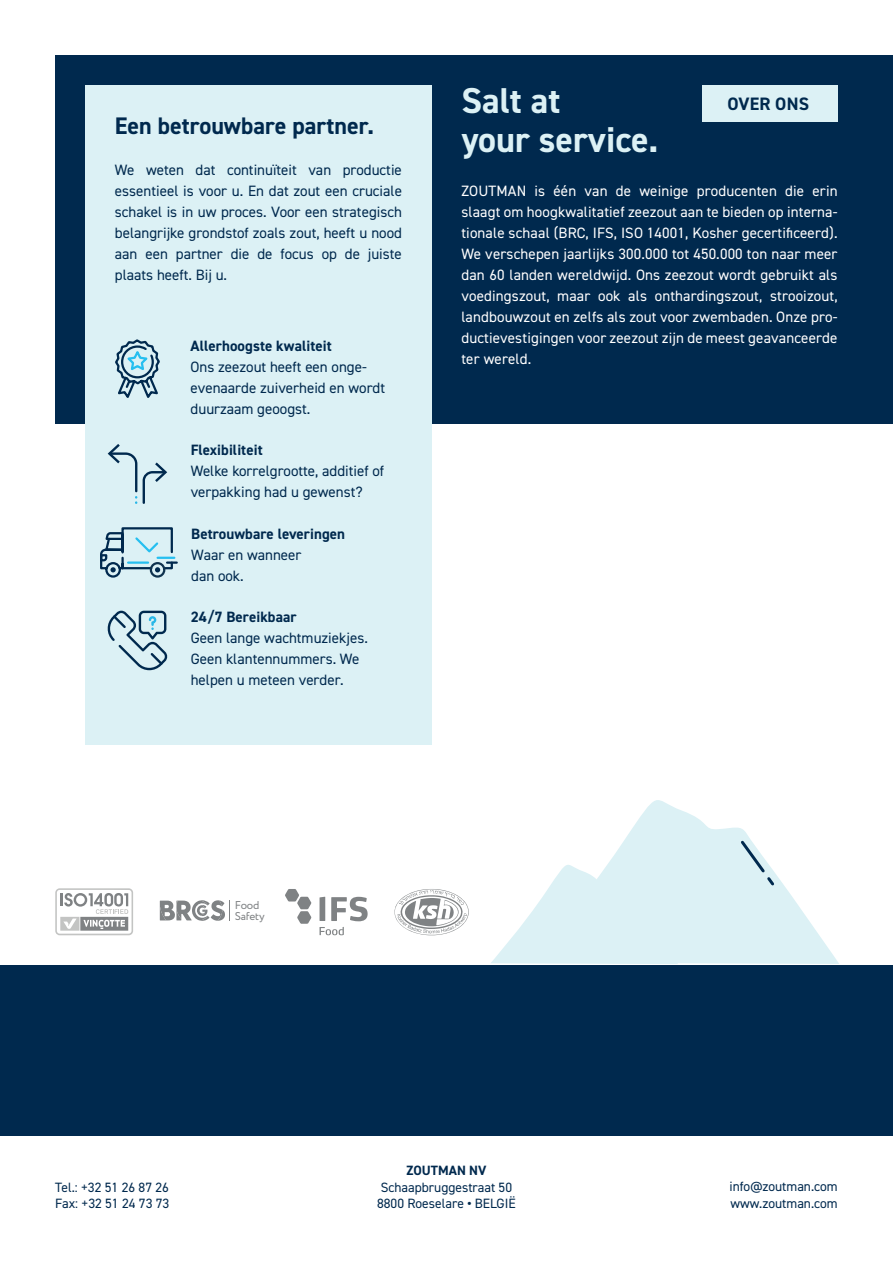
<style>
.page{position:relative;width:893px;height:1263px;background:#fff}
.page>*{position:absolute;margin:0;border:0;box-sizing:border-box;transform-origin:0 0}
.t1{font:700 36px "DIN2014";color:#dcf1f5}
.t2{font:700 24px "DIN2014";color:#00294e}
.t3{font:700 18px "DIN2014";letter-spacing:.01em;color:#00294e}
.t4{font:15px/21px "DIN2014";letter-spacing:.01em;color:#fff;text-align:justify}
.t5{font:15px/21px "DIN2014";color:#00294e}
.t6{font:700 15px "DIN2014";letter-spacing:.005em;color:#00294e}
.t7{font:13.5px "DIN2014";color:#00294e}
.t8{font:700 13.5px "DIN2014";color:#00294e}
.t9{font:11.4px/11.4px "Circe";letter-spacing:-.015em;color:#7f8284}
.s1{font-weight:700}
</style>
<div class="page">
<div style="left:0;top:965px;width:893px;height:170px;background:#00294e"></div>
<div style="left:55px;top:55px;width:838px;height:369px;background:#00294e"></div>
<div style="left:702px;top:85px;width:136px;height:37px;background:#dcf1f5"></div>
<div style="left:85px;top:85px;width:347px;height:660px;background:#dcf1f5"></div>
<svg style="left:107px;top:611px;width:61px;height:59px"></svg>
<svg style="left:108px;top:444px;width:29px;height:60px"></svg>
<svg style="left:143px;top:462px;width:24px;height:42px"></svg>
<svg style="left:115px;top:339px;width:45px;height:59px"></svg>
<svg style="left:100px;top:527px;width:78px;height:51px"></svg>
<svg style="left:614px;top:800px;width:225px;height:164px;fill:#dcf1f5"></svg>
<svg style="left:738px;top:838px;width:39px;height:50px"></svg>
<svg style="left:491px;top:855px;width:187px;height:109px"></svg>
<svg style="left:55px;top:888px;width:78px;height:47px"></svg>
<svg style="left:160px;top:900px;width:70px;height:21px"></svg>
<svg style="left:320px;top:897px;width:48px;height:24px"></svg>
<svg style="left:285px;top:889px;width:27px;height:35px"></svg>
<svg style="left:320px;top:927px;width:24px;height:8px"></svg>
<svg style="left:394px;top:889px;width:75px;height:46px"></svg>
<p class="t2" style="left:115px;top:109px;width:261px">Een betrouwbare partner.</p>
<p class="t5" style="left:115px;top:159px;width:289px;text-align:justify">We weten dat continuïteit van productie essentieel is voor u. En dat zout een cruciale schakel is in uw proces. Voor een strategisch belangrijke grondstof zoals zout, heeft u nood aan een partner die de focus op de juiste plaats heeft. Bij u.</p>
<p class="t6" style="left:191px;top:336px;width:143px">Allerhoogste kwaliteit</p>
<p class="t5" style="left:191px;top:356px;width:196px">Ons zeezout heeft een onge&shy;ëvenaarde zuiverheid en wordt duurzaam geoogst.</p>
<p class="t6" style="left:191px;top:440px;width:73px">Flexibiliteit</p>
<p class="t5" style="left:191px;top:460px;width:195px">Welke korrelgrootte, additief of verpakking had u gewenst?</p>
<p class="t6" style="left:191px;top:524px;width:155px">Betrouwbare leveringen</p>
<p class="t5" style="left:191px;top:544px;width:112px">Waar en wanneer</p>
<p class="t5" style="left:191px;top:565px;width:54px">dan ook.</p>
<p class="t6" style="left:191px;top:607px;width:107px">24/7 Bereikbaar</p>
<p class="t5" style="left:191px;top:627px;width:179px">Geen lange wachtmuziekjes.<br>Geen klantennummers. We helpen u meteen verder.</p>
<p class="t1" style="left:461px;top:77px;width:100px">Salt at</p>
<p class="t1" style="left:461px;top:116px;width:198px">your service.</p>
<p class="t3" style="left:727px;top:92px;width:83px">OVER ONS</p>
<p class="t4" style="left:461px;top:180px;width:378px">ZOUTMAN is één van de weinige producenten die erin slaagt om hoogkwalitatief zeezout aan te bieden op interna&shy;tionale schaal (BRC, IFS, ISO 14001, Kosher gecertificeerd).<br>We verschepen jaarlijks 300.000 tot 450.000 ton naar meer dan 60 landen wereldwijd. Ons zeezout wordt gebruikt als voedingszout, maar ook als onthardingszout, strooizout, landbouwzout en zelfs als zout voor zwembaden. Onze pro&shy;ductievestigingen voor zeezout zijn de meest geavanceerde ter wereld.</p>
<p class="t9" style="left:235px;top:900px;width:31px">Food<br>Safety</p>
<p class="t7" style="left:55px;top:1178px;width:115px">Tel.: +32 51 26 87 26</p>
<p class="t7" style="left:55px;top:1194px;width:116px">Fax: +32 51 24 73 73</p>
<p class="t8" style="left:407px;top:1162px;width:81px">ZOUTMAN NV</p>
<p class="t7" style="left:381px;top:1178px;width:133px">Schaapbruggestraat 50</p>
<p class="t7" style="left:377px;top:1194px;width:140px">8800 Roeselare <span class="s1">•</span> BELGIË</p>
<p class="t7" style="left:729px;top:1178px;width:110px">info@zoutman.com</p>
<p class="t7" style="left:730px;top:1194px;width:109px">www.zoutman.com</p>
</div>
